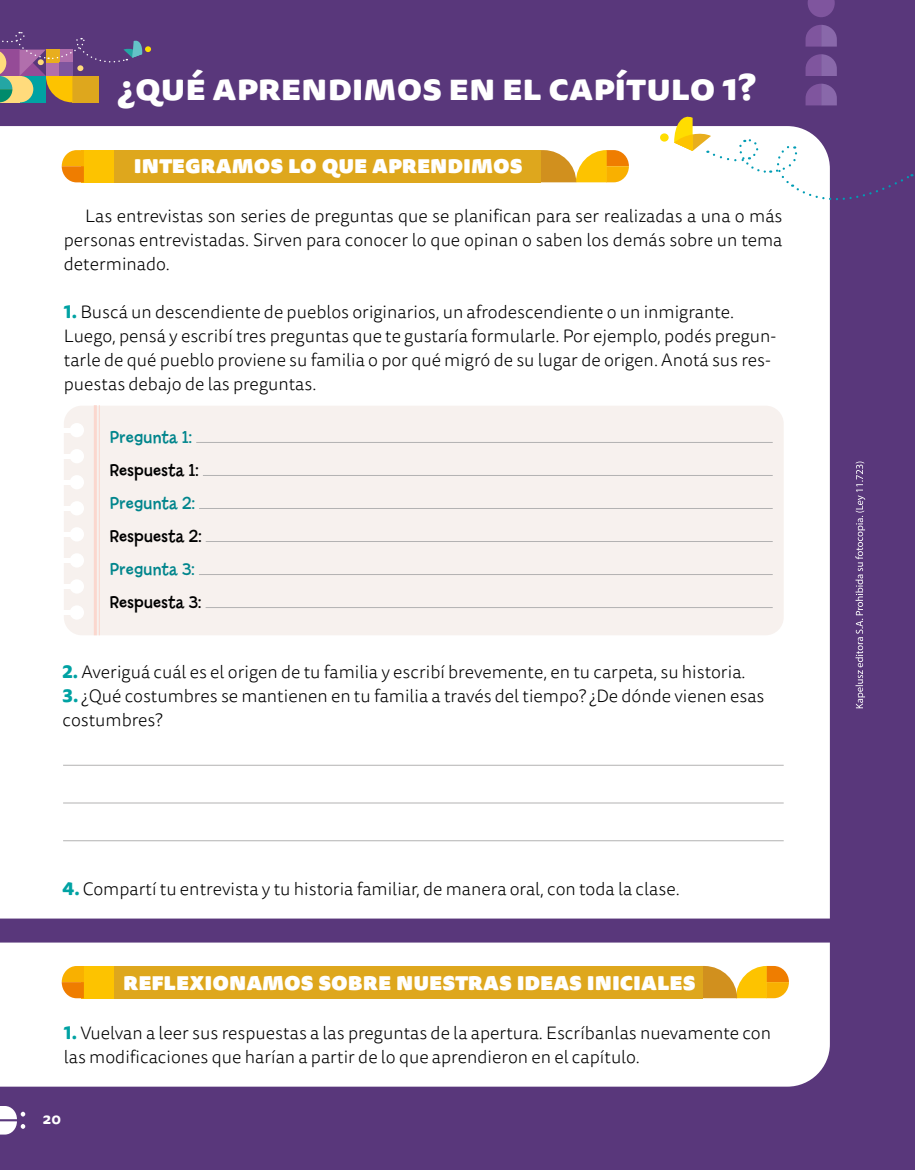
<style>
.page{position:relative;width:915px;height:1170px;background:#fff}
.page>*{position:absolute;margin:0;border:0;box-sizing:border-box;transform-origin:0 0}
.t1{font:800 36px "Tisa Sans Pro";color:#fff;scale:1.04 1}
.t2{font:900 24px "Tisa Sans Pro";color:#fff}
.t3{font:300 18px/24px "Tisa Sans Pro";color:#000}
.t4{font:18px "Billy";letter-spacing:.01em;color:#000}
.t5{font:18px "Billy";letter-spacing:.01em;color:#00858c}
.t6{font:700 15px "Tisa Sans Pro";color:#fff}
.s1{font-weight:800;color:#00a2a3}
</style>
<div class="page">
<div style="left:0;top:0;width:914px;height:1169px;background:#59377b"></div>
<svg style="left:0;top:31px;width:151px;height:71px"></svg>
<svg style="left:805px;top:54px;width:31px;height:22px"></svg>
<svg style="left:805px;top:84px;width:31px;height:21px"></svg>
<svg style="left:805px;top:25px;width:31px;height:22px"></svg>
<svg style="left:807px;top:0;width:27px;height:17px"></svg>
<div style="left:0;top:126px;width:829px;height:792px;background:#fff"></div>
<div style="left:0;top:942px;width:829px;height:144px;background:#fff"></div>
<svg style="left:0;top:1106px;width:25px;height:28px"></svg>
<svg style="left:659px;top:133px;width:9px;height:9px"></svg>
<svg style="left:674px;top:116px;width:238px;height:93px"></svg>
<svg style="left:540px;top:150px;width:88px;height:32px"></svg>
<div style="left:84px;top:150px;width:456px;height:32px;background:#dea71d"></div>
<div style="left:82px;top:150px;width:32px;height:32px;background:#fdc300"></div>
<svg style="left:62px;top:150px;width:22px;height:32px"></svg>
<svg style="left:702px;top:965px;width:86px;height:33px"></svg>
<div style="left:84px;top:965px;width:618px;height:33px;background:#dea71d"></div>
<div style="left:82px;top:965px;width:32px;height:33px;background:#fdc300"></div>
<svg style="left:62px;top:965px;width:22px;height:33px"></svg>
<hr style="left:63px;top:764px;width:720px;height:1px;background:#b3b2b2">
<hr style="left:63px;top:840px;width:720px;height:1px;background:#b3b2b2">
<hr style="left:63px;top:802px;width:720px;height:1px;background:#b3b2b2">
<div style="left:64px;top:405px;width:719px;height:230px;background:#f7f1ee;border-radius:18px"></div>
<hr style="left:94px;top:405px;width:3px;height:230px;background:#fbd7ce">
<hr style="left:99px;top:405px;width:1px;height:230px;background:#fbd7ce">
<hr style="left:196px;top:442px;width:576px;height:1px;background:#b3b2b2">
<hr style="left:203px;top:475px;width:569px;height:1px;background:#b3b2b2">
<hr style="left:199px;top:508px;width:573px;height:1px;background:#b3b2b2">
<hr style="left:206px;top:541px;width:566px;height:1px;background:#b3b2b2">
<hr style="left:199px;top:574px;width:573px;height:1px;background:#b3b2b2">
<hr style="left:205px;top:607px;width:567px;height:1px;background:#b3b2b2">
<div style="left:70px;top:579px;width:14px;height:14px;background:#fff;border-radius:50%"></div>
<hr style="left:57px;top:584px;width:23px;height:4px;background:#fff">
<div style="left:70px;top:527px;width:14px;height:14px;background:#fff;border-radius:50%"></div>
<hr style="left:57px;top:532px;width:23px;height:4px;background:#fff">
<div style="left:70px;top:449px;width:14px;height:14px;background:#fff;border-radius:50%"></div>
<hr style="left:57px;top:454px;width:23px;height:4px;background:#fff">
<div style="left:70px;top:605px;width:14px;height:14px;background:#fff;border-radius:50%"></div>
<div style="left:57px;top:610px;width:23px;height:5px;background:#fff"></div>
<div style="left:70px;top:553px;width:14px;height:14px;background:#fff;border-radius:50%"></div>
<hr style="left:57px;top:558px;width:23px;height:4px;background:#fff">
<div style="left:70px;top:475px;width:14px;height:14px;background:#fff;border-radius:50%"></div>
<hr style="left:57px;top:480px;width:23px;height:4px;background:#fff">
<div style="left:70px;top:501px;width:14px;height:14px;background:#fff;border-radius:50%"></div>
<hr style="left:57px;top:506px;width:23px;height:4px;background:#fff">
<div style="left:70px;top:423px;width:14px;height:14px;background:#fff;border-radius:50%"></div>
<hr style="left:57px;top:428px;width:23px;height:4px;background:#fff">
<svg style="left:855px;top:461px;width:10px;height:247px"></svg>
<h1 class="t1" style="left:118px;top:60px;width:614px">¿QUÉ APRENDIMOS EN EL CAPÍTULO 1?</h1>
<h2 class="t2" style="left:134px;top:145px;width:390px">INTEGRAMOS LO QUE APRENDIMOS</h2>
<p class="t3" style="left:64px;top:204px;width:720px;text-align:justify;text-indent:21px">Las entrevistas son series de preguntas que se planifican para ser realizadas a una o más personas entrevistadas. Sirven para conocer lo que opinan o saben los demás sobre un tema determinado.</p>
<p class="t3" style="left:64px;top:300px;width:713px"><span class="s1">1.</span> Buscá un descendiente de pueblos originarios, un afrodescendiente o un inmigrante.<br>Luego, pensá y escribí tres preguntas que te gustaría formularle. Por ejemplo, podés pregun&shy;tarle de qué pueblo proviene su familia o por qué migró de su lugar de origen. Anotá sus res&shy;puestas debajo de las preguntas.</p>
<p class="t5" style="left:110px;top:427px;width:83px">Pregunta 1:</p>
<p class="t4" style="left:110px;top:460px;width:90px">Respuesta 1:</p>
<p class="t5" style="left:110px;top:493px;width:86px">Pregunta 2:</p>
<p class="t4" style="left:110px;top:526px;width:93px">Respuesta 2:</p>
<p class="t5" style="left:110px;top:559px;width:86px">Pregunta 3:</p>
<p class="t4" style="left:110px;top:592px;width:93px">Respuesta 3:</p>
<p class="t3" style="left:63px;top:660px;width:684px"><span class="s1">2.</span> Averiguá cuál es el origen de tu familia y escribí brevemente, en tu carpeta, su historia.</p>
<p class="t3" style="left:63px;top:684px;width:703px"><span class="s1">3.</span> ¿Qué costumbres se mantienen en tu familia a través del tiempo? ¿De dónde vienen esas costumbres?</p>
<p class="t3" style="left:63px;top:876px;width:618px"><span class="s1">4.</span> Compartí tu entrevista y tu historia familiar, de manera oral, con toda la clase.</p>
<h2 class="t2" style="left:123px;top:962px;width:573px">REFLEXIONAMOS SOBRE NUESTRAS IDEAS INICIALES</h2>
<p class="t3" style="left:64px;top:1020px;width:708px"><span class="s1">1.</span> Vuelvan a leer sus respuestas a las preguntas de la apertura. Escríbanlas nuevamente con las modificaciones que harían a partir de lo que aprendieron en el capítulo.</p>
<p class="t6" style="left:43px;top:1107px;width:20px">20</p>
</div>
